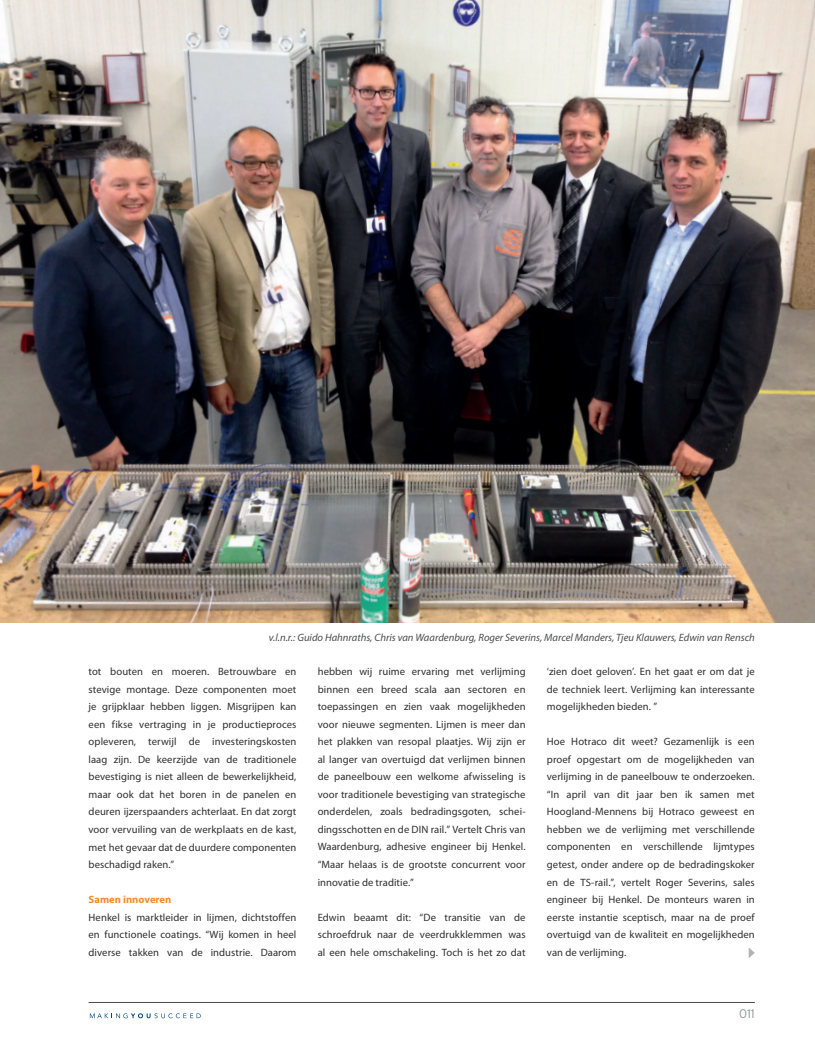
<style>
.page{position:relative;width:815px;height:1053px;background:#fff}
.page>*{position:absolute;margin:0;border:0;box-sizing:border-box;transform-origin:0 0}
.t1{font:300 12.5px "Interstate";color:#939598}
.t2{font:10.62px/17.5px "Myriad Pro";letter-spacing:.005em;color:#312f30;text-align:justify}
.t3{font:italic 10.62px "Myriad Pro";color:#4b4c4d}
.t4{font:700 10.62px "Myriad Pro";color:#f68a2a}
</style>
<div class="page">
<hr style="left:89px;top:1002px;width:666px;height:1px;background:#4b4c4d">
<svg style="left:90px;top:1013px;width:111px;height:5px"></svg>
<img style="left:0;top:0;width:815px;height:622px">
<svg style="left:749px;top:948px;width:6px;height:10px"></svg>
<p class="t3" style="left:269px;top:632px;width:487px">v.l.n.r.: Guido Hahnraths, Chris van Waardenburg, Roger Severins, Marcel Manders, Tjeu Klauwers, Edwin van Rensch</p>
<p class="t2" style="left:89px;top:663px;width:209px">tot bouten en moeren. Betrouwbare en stevige montage. Deze componenten moet je grijpklaar hebben liggen. Misgrijpen kan een fikse vertraging in je productieproces opleveren, terwijl de investeringskosten laag zijn. De keerzijde van de traditionele bevestiging is niet alleen de bewerkelijkheid, maar ook dat het boren in de panelen en deuren ijzerspaanders achterlaat. En dat zorgt voor vervuiling van de werkplaats en de kast, met het gevaar dat de duurdere componenten beschadigd raken.”</p>
<p class="t4" style="left:89px;top:893px;width:84px">Samen innoveren</p>
<p class="t2" style="left:89px;top:908px;width:209px">Henkel is marktleider in lijmen, dichtstoffen en functionele coatings. “Wij komen in heel diverse takken van de industrie. Daarom</p>
<p class="t2" style="left:318px;top:663px;width:209px">hebben wij ruime ervaring met verlijming binnen een breed scala aan sectoren en toepassingen en zien vaak mogelijkheden voor nieuwe segmenten. Lijmen is meer dan het plakken van resopal plaatjes. Wij zijn er al langer van overtuigd dat verlijmen binnen de paneelbouw een welkome afwisseling is voor traditionele bevestiging van strategische onderdelen, zoals bedradingsgoten, schei&shy;dingsschotten en de DIN rail.” Vertelt Chris van Waardenburg, adhesive engineer bij Henkel. “Maar helaas is de grootste concurrent voor innovatie de traditie.”</p>
<p class="t2" style="left:318px;top:908px;width:209px">Edwin beaamt dit: “De transitie van de schroefdruk naar de veerdrukklemmen was al een hele omschakeling. Toch is het zo dat</p>
<p class="t2" style="left:547px;top:663px;width:209px">‘zien doet geloven’. En het gaat er om dat je de techniek leert. Verlijming kan interessante mogelijkheden bieden. ”</p>
<p class="t2" style="left:547px;top:733px;width:209px">Hoe Hotraco dit weet? Gezamenlijk is een proef opgestart om de mogelijkheden van verlijming in de paneelbouw te onderzoeken. “In april van dit jaar ben ik samen met Hoogland-Mennens bij Hotraco geweest en hebben we de verlijming met verschillende componenten en verschillende lijmtypes getest, onder andere op de bedradingskoker en de TS-rail.”, vertelt Roger Severins, sales engineer bij Henkel. De monteurs waren in eerste instantie sceptisch, maar na de proef overtuigd van de kwaliteit en mogelijkheden van de verlijming.</p>
<p class="t1" style="left:739px;top:1006px;width:17px">011</p>
</div>
